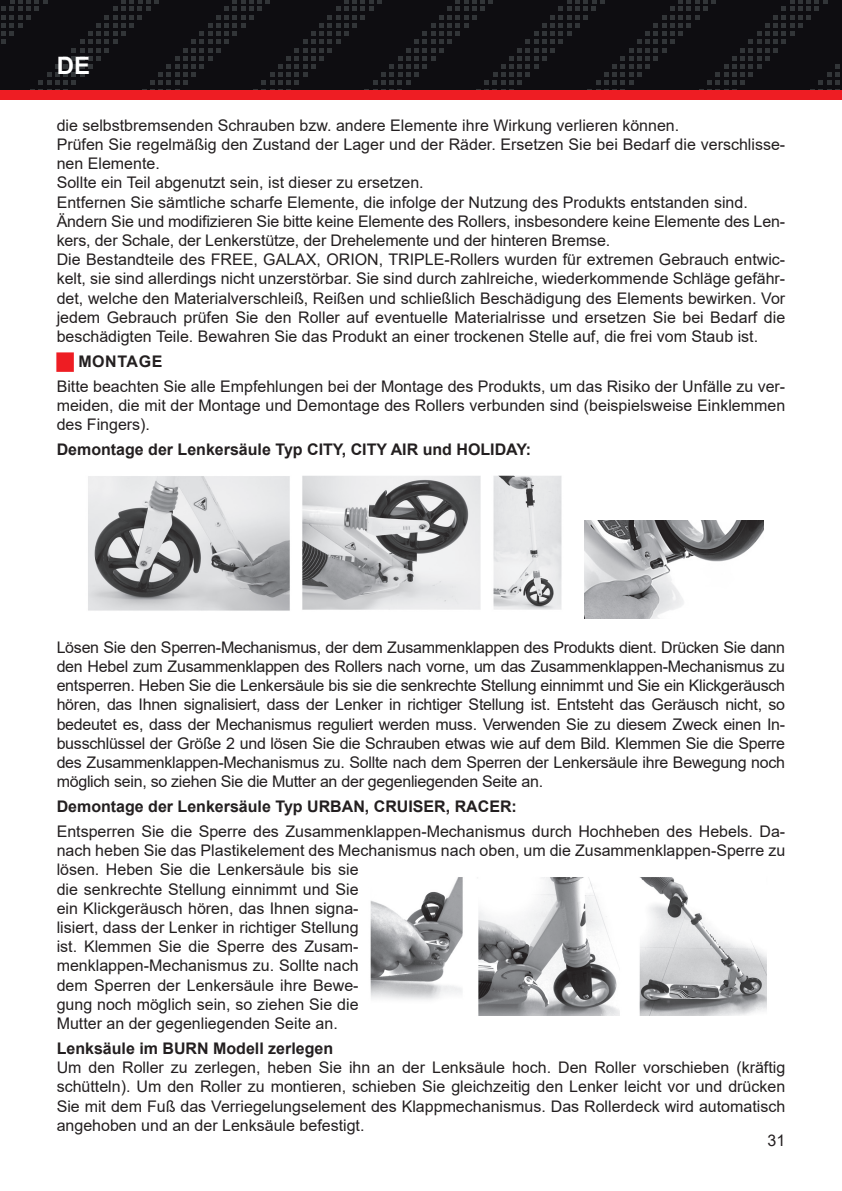
<style>
.page{position:relative;width:842px;height:1191px;background:#fff}
.page>*{position:absolute;margin:0;border:0;box-sizing:border-box;transform-origin:0 0}
.t1{font:700 24px "Arial";color:#fff}
.t2{font:16px/19.2px "Arial";color:#231f20}
.t3{font:700 16px "Arial";color:#231f20}
.s1{font-weight:700;color:#ee1d23}
.s2{font-weight:700}
</style>
<div class="page">
<svg style="left:0;top:0;width:842px;height:90px;background:#121216"></svg>
<div style="left:0;top:90px;width:842px;height:10px;background:#ee1d23"></div>
<img style="left:88px;top:475px;width:474px;height:136px">
<img style="left:585px;top:520px;width:178px;height:98px">
<img style="left:370px;top:877px;width:397px;height:138px">
<h1 class="t1" style="left:57px;top:49px;width:35px">DE</h1>
<p class="t2" style="left:57px;top:115px;width:730px">die selbstbremsenden Schrauben bzw. andere Elemente ihre Wirkung verlieren können.<br>Prüfen Sie regelmäßig den Zustand der Lager und der Räder. Ersetzen Sie bei Bedarf die verschlisse&shy;nen Elemente.<br>Sollte ein Teil abgenutzt sein, ist dieser zu ersetzen.<br>Entfernen Sie sämtliche scharfe Elemente, die infolge der Nutzung des Produkts entstanden sind.<br>Ändern Sie und modifizieren Sie bitte keine Elemente des Rollers, insbesondere keine Elemente des Len&shy;kers, der Schale, der Lenkerstütze, der Drehelemente und der hinteren Bremse.<br>Die Bestandteile des FREE, GALAX, ORION, TRIPLE-Rollers wurden für extremen Gebrauch entwic&shy;kelt, sie sind allerdings nicht unzerstörbar. Sie sind durch zahlreiche, wiederkommende Schläge gefähr&shy;det, welche den Materialverschleiß, Reißen und schließlich Beschädigung des Elements bewirken. Vor jedem Gebrauch prüfen Sie den Roller auf eventuelle Materialrisse und ersetzen Sie bei Bedarf die beschädigten Teile. Bewahren Sie das Produkt an einer trockenen Stelle auf, die frei vom Staub ist.</p>
<p class="t2" style="left:57px;top:349px;width:730px;line-height:24.8px"><span class="s1">█</span> <span class="s2">MONTAGE<br></span>Bitte beachten Sie alle Empfehlungen bei der Montage des Produkts, um das Risiko der Unfälle zu ver-</p>
<p class="t2" style="left:57px;top:396px;width:730px">meiden, die mit der Montage und Demontage des Rollers verbunden sind (beispielsweise Einklemmen des Fingers).</p>
<p class="t3" style="left:57px;top:438px;width:476px">Demontage der Lenkersäule Typ CITY, CITY AIR und HOLIDAY:</p>
<p class="t2" style="left:57px;top:637px;width:730px;text-align:justify">Lösen Sie den Sperren-Mechanismus, der dem Zusammenklappen des Produkts dient. Drücken Sie dann den Hebel zum Zusammenklappen des Rollers nach vorne, um das Zusammenklappen-Mechanismus zu entsperren. Heben Sie die Lenkersäule bis sie die senkrechte Stellung einnimmt und Sie ein Klickgeräusch hören, das Ihnen signalisiert, dass der Lenker in richtiger Stellung ist. Entsteht das Geräusch nicht, so bedeutet es, dass der Mechanismus reguliert werden muss. Verwenden Sie zu diesem Zweck einen In&shy;busschlüssel der Größe 2 und lösen Sie die Schrauben etwas wie auf dem Bild. Klemmen Sie die Sperre des Zusammenklappen-Mechanismus zu. Sollte nach dem Sperren der Lenkersäule ihre Bewegung noch möglich sein, so ziehen Sie die Mutter an der gegenliegenden Seite an.</p>
<p class="t3" style="left:57px;top:795px;width:462px">Demontage der Lenkersäule Typ URBAN, CRUISER, RACER:</p>
<p class="t2" style="left:57px;top:821px;width:730px">Entsperren Sie die Sperre des Zusammenklappen-Mechanismus durch Hochheben des Hebels. Da&shy;nach heben Sie das Plastikelement des Mechanismus nach oben, um die Zusammenklappen-Sperre zu lösen. Heben Sie die Lenkersäule bis sie<br>die senkrechte Stellung einnimmt und Sie<br>ein Klickgeräusch hören, das Ihnen signa-<br>lisiert, dass der Lenker in richtiger Stellung<br>ist. Klemmen Sie die Sperre des Zusam-<br>menklappen-Mechanismus zu. Sollte nach<br>dem Sperren der Lenkersäule ihre Bewe-<br>gung noch möglich sein, so ziehen Sie die<br>Mutter an der gegenliegenden Seite an.</p>
<p class="t3" style="left:57px;top:1037px;width:278px">Lenksäule im BURN Modell zerlegen</p>
<p class="t2" style="left:57px;top:1057px;width:730px;text-align:justify">Um den Roller zu zerlegen, heben Sie ihn an der Lenksäule hoch. Den Roller vorschieben (kräftig schütteln). Um den Roller zu montieren, schieben Sie gleichzeitig den Lenker leicht vor und drücken Sie mit dem Fuß das Verriegelungselement des Klappmechanismus. Das Rollerdeck wird automatisch angehoben und an der Lenksäule befestigt.</p>
<p class="t2" style="left:767px;top:1130px;width:19px">31</p>
</div>
